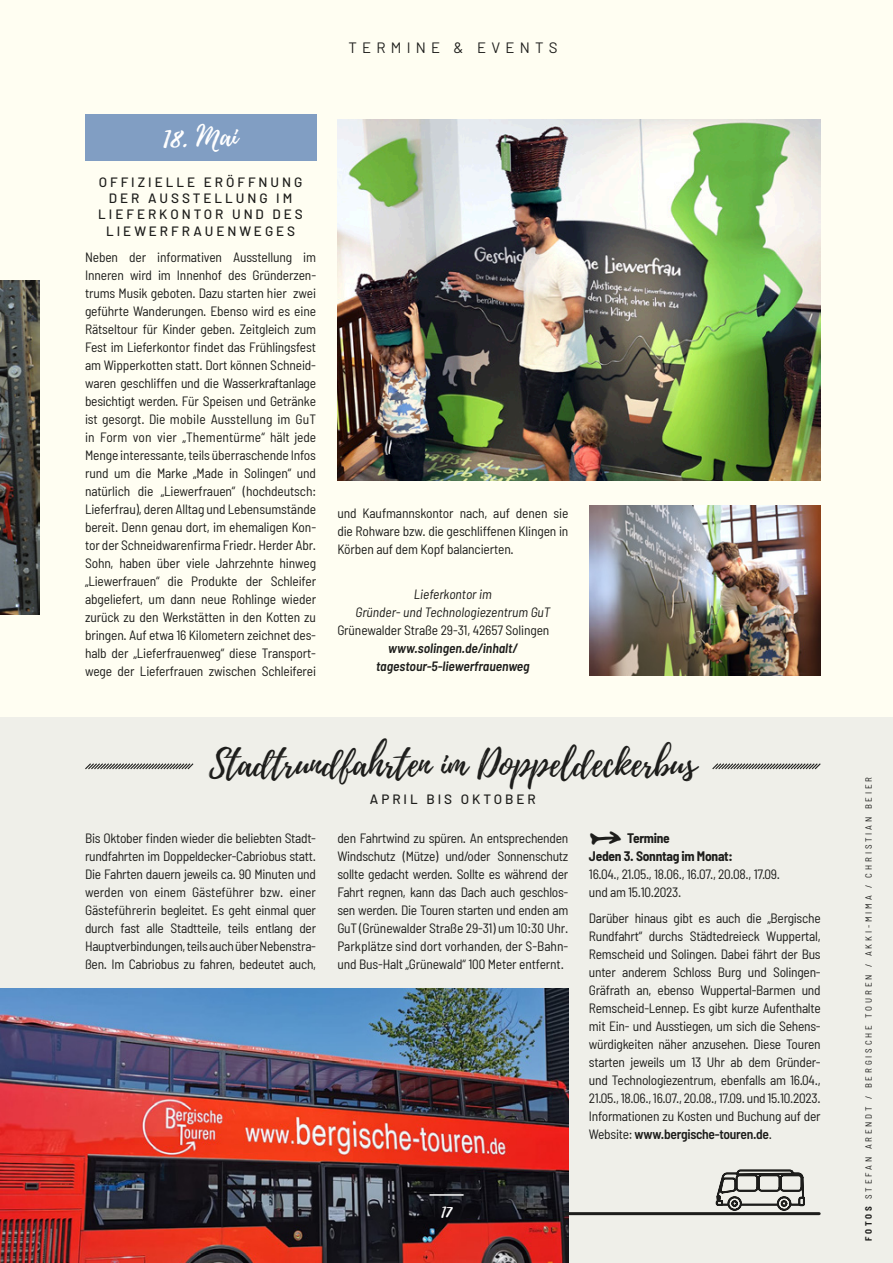
<style>
.page{position:relative;width:893px;height:1263px;background:#fffef2}
.page>*{position:absolute;margin:0;border:0;box-sizing:border-box;transform-origin:0 0}
.t1{font:36px "Playlist Script";color:#1d1d1b}
.t2{font:28.5px "Playlist Script";color:#fff}
.t3{font:18px "Playlist Script";color:#fff}
.t4{font:15px "Barlow";letter-spacing:.35em;color:#1d1d1b}
.t5{font:semi-condensed 13.5px/18px "Barlow";letter-spacing:-.01em;color:#1d1d1b;text-align:justify}
.t6{font:500 13.5px/16.2px "Barlow";letter-spacing:.22em;color:#1d1d1b;text-align:center}
.t7{font:italic 600 semi-condensed 13.5px/18px "Barlow";color:#1d1d1b;text-align:center}
.t8{font:italic semi-condensed 13.5px/18px "Barlow";color:#1d1d1b;text-align:center}
.t9{font:700 semi-condensed 13.5px/18px "Barlow";letter-spacing:-.02em;color:#1d1d1b}
.t10{font:semi-condensed 9px "Barlow";letter-spacing:.32em;color:#1d1d1b}
.s1{font-weight:600}
.s2{font-weight:700}
</style>
<div class="page">
<div style="left:0;top:718px;width:893px;height:545px;background:#efefe9"></div>
<div style="left:85px;top:115px;width:231px;height:46px;background:#819ec3"></div>
<img style="left:0;top:281px;width:40px;height:333px">
<img style="left:0;top:989px;width:568px;height:274px">
<svg style="left:712px;top:763px;width:109px;height:7px"></svg>
<svg style="left:85px;top:763px;width:109px;height:7px"></svg>
<hr style="left:429px;top:1194px;width:35px;height:2px;background:#fff">
<img style="left:337px;top:119px;width:484px;height:361px">
<img style="left:590px;top:506px;width:231px;height:170px">
<svg style="left:714px;top:1169px;width:92px;height:47px"></svg>
<hr style="left:566px;top:1212px;width:253px;height:3px;background:#1d1d1b">
<p class="t4" style="left:348px;top:39px;width:211px">TERMINE &amp; EVENTS</p>
<h2 class="t2" style="left:163px;top:116px;width:76px">18. Mai</h2>
<p class="t6" style="left:98px;top:174px;width:206px">OFFIZIELLE ERÖFFNUNG<br>DER AUSSTELLUNG IM<br>LIEFERKONTOR UND DES<br>LIEWERFRAUENWEGES</p>
<p class="t5" style="left:85px;top:248px;width:233px">Neben der informativen Ausstellung im Inneren wird im Innenhof des Gründerzen&shy;trums Musik geboten. Dazu starten hier zwei geführte Wanderungen. Ebenso wird es eine Rätseltour für Kinder geben. Zeitgleich zum Fest im Lieferkontor findet das Frühlingsfest am Wipperkotten statt. Dort können Schneid&shy;waren geschliffen und die Wasserkraftanlage besichtigt werden. Für Speisen und Getränke ist gesorgt. Die mobile Ausstellung im GuT in Form von vier „Thementürme“ hält jede Menge interessante, teils überraschende Infos rund um die Marke „Made in Solingen“ und natürlich die „Liewerfrauen“ (hochdeutsch:<br>Lieferfrau), deren Alltag und Lebensumstände bereit. Denn genau dort, im ehemaligen Kon&shy;tor der Schneidwarenfirma Friedr. Herder Abr.<br>Sohn, haben über viele Jahrzehnte hinweg „Liewerfrauen“ die Produkte der Schleifer abgeliefert, um dann neue Rohlinge wieder zurück zu den Werkstätten in den Kotten zu bringen. Auf etwa 16 Kilometern zeichnet des&shy;halb der „Lieferfrauenweg“ diese Transport&shy;wege der Lieferfrauen zwischen Schleiferei</p>
<p class="t5" style="left:337px;top:504px;width:233px">und Kaufmannskontor nach, auf denen sie die Rohware bzw. die geschliffenen Klingen in Körben auf dem Kopf balancierten.</p>
<p class="t8" style="left:355px;top:585px;width:196px">Lieferkontor im<br>Gründer- und Technologiezentrum GuT</p>
<p class="t5" style="left:337px;top:621px;width:214px">Grünewalder Straße 29-31, 42657 Solingen</p>
<p class="t7" style="left:376px;top:638px;width:155px">www.solingen.de/inhalt/ tagestour-5-liewerfrauenweg</p>
<h1 class="t1" style="left:209px;top:738px;width:489px">Stadtrundfahrten im Doppeldeckerbus</h1>
<p class="t6" style="left:370px;top:791px;width:167px">APRIL BIS OKTOBER</p>
<p class="t5" style="left:337px;top:828px;width:233px">den Fahrtwind zu spüren. An entsprechenden Windschutz (Mütze) und/oder Sonnenschutz sollte gedacht werden. Sollte es während der Fahrt regnen, kann das Dach auch geschlos&shy;sen werden. Die Touren starten und enden am GuT (Grünewalder Straße 29-31) um 10:30 Uhr.<br>Parkplätze sind dort vorhanden, der S-Bahn&shy;und Bus-Halt „Grünewald“ 100 Meter entfernt.</p>
<p class="t9" style="left:589px;top:828px;width:145px;text-indent:38px">Termine<br>Jeden 3. Sonntag im Monat:</p>
<p class="t5" style="left:85px;top:828px;width:233px">Bis Oktober finden wieder die beliebten Stadt&shy;rundfahrten im Doppeldecker-Cabriobus statt.<br>Die Fahrten dauern jeweils ca. 90 Minuten und werden von einem Gästeführer bzw. einer Gästeführerin begleitet. Es geht einmal quer durch fast alle Stadtteile, teils entlang der Hauptverbindungen, teils auch über Nebenstra&shy;ßen. Im Cabriobus zu fahren, bedeutet auch,</p>
<p class="t5" style="left:589px;top:864px;width:193px">16.04., 21.05., 18.06., 16.07., 20.08., 17.09. und am 15.10.2023.</p>
<p class="t5" style="left:589px;top:909px;width:233px">Darüber hinaus gibt es auch die „Bergische Rundfahrt“ durchs Städtedreieck Wuppertal, Remscheid und Solingen. Dabei fährt der Bus unter anderem Schloss Burg und Solingen-Gräfrath an, ebenso Wuppertal-Barmen und Remscheid-Lennep. Es gibt kurze Aufenthalte mit Ein- und Ausstiegen, um sich die Sehens&shy;würdigkeiten näher anzusehen. Diese Touren starten jeweils um 13 Uhr ab dem Gründer&shy;und Technologiezentrum, ebenfalls am 16.04., 21.05., 18.06., 16.07., 20.08., 17.09. und 15.10.2023.<br>Informationen zu Kosten und Buchung auf der Website: <span class="s1">www.bergische-touren.de</span>.</p>
<h3 class="t3" style="left:441px;top:1197px;width:12px">17</h3>
<p class="t10" style="left:863px;top:1241px;width:466px;rotate:-90deg"><span class="s2">FOTOS</span> STEFAN ARENDT / BERGISCHE TOUREN / AKKI-MIMA / CHRISTIAN BEIER</p>
</div>
